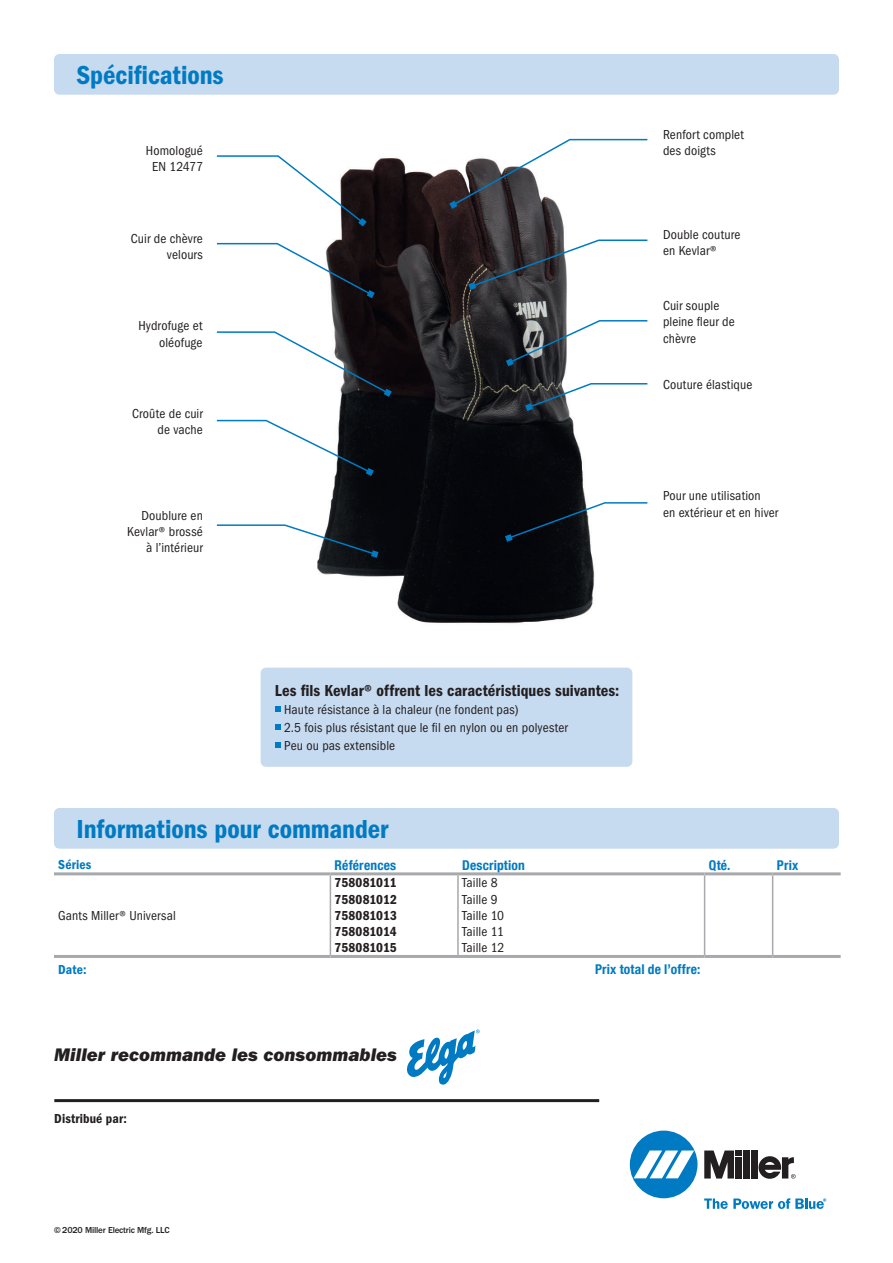
<style>
.page{position:relative;width:893px;height:1263px;background:#fff}
.page>*{position:absolute;margin:0;border:0;box-sizing:border-box;transform-origin:0 0}
.t1{font:27px "ITC Franklin Gothic Std Dm Cd";letter-spacing:-.005em;color:#007ac2}
.t2{font:18.9px "ITC Franklin Gothic Std Hvy It";color:#231f20}
.t3{font:16.5px "ITC Franklin Gothic Std Dm Cd";color:#231f20}
.t4{font:condensed 13.5px/16.2px "ITC Franklin Gothic Std";letter-spacing:.01em;color:#231f20}
.t5{font:13.5px/16.2px "ITC Franklin Gothic Std Dm Cd";letter-spacing:.005em;color:#231f20;text-align:justify}
.t6{font:700 condensed 13.5px "Helvetica Neue LT Com";letter-spacing:.01em;color:#007ac2}
.t7{font:13.5px "ITC Franklin Gothic Std Dm Cd";letter-spacing:.01em;color:#007ac2}
.t8{font:700 condensed 12px "Helvetica";letter-spacing:-.01em;color:#231f20}
.t9{font:500 9px "ITC Franklin Gothic Std";letter-spacing:-.02em;color:#231f20}
</style>
<div class="page">
<img style="left:317px;top:158px;width:278px;height:466px">
<div style="left:54px;top:54px;width:785px;height:41px;background:#c6daf0;border-radius:5px"></div>
<svg style="left:216px;top:155px;width:151px;height:71px"></svg>
<svg style="left:216px;top:331px;width:176px;height:66px"></svg>
<svg style="left:216px;top:242px;width:159px;height:56px"></svg>
<svg style="left:216px;top:419px;width:158px;height:57px"></svg>
<svg style="left:216px;top:524px;width:162px;height:34px"></svg>
<svg style="left:449px;top:138px;width:199px;height:71px"></svg>
<svg style="left:468px;top:239px;width:180px;height:51px"></svg>
<svg style="left:506px;top:319px;width:142px;height:47px"></svg>
<svg style="left:505px;top:501px;width:143px;height:41px"></svg>
<svg style="left:525px;top:382px;width:123px;height:29px"></svg>
<div style="left:261px;top:668px;width:371px;height:99px;background:#c6daf0;border-radius:5px"></div>
<svg style="left:275px;top:706px;width:6px;height:6px"></svg>
<svg style="left:275px;top:724px;width:6px;height:6px"></svg>
<svg style="left:275px;top:742px;width:6px;height:6px"></svg>
<hr style="left:54px;top:872px;width:276px;height:3px;background:#a8a9ad">
<hr style="left:330px;top:872px;width:128px;height:3px;background:#a8a9ad">
<hr style="left:458px;top:872px;width:247px;height:3px;background:#a8a9ad">
<hr style="left:705px;top:872px;width:68px;height:3px;background:#a8a9ad">
<hr style="left:773px;top:872px;width:68px;height:3px;background:#a8a9ad">
<hr style="left:330px;top:875px;width:1px;height:80px;background:#a8a9ad">
<hr style="left:457px;top:875px;width:2px;height:80px;background:#a8a9ad">
<hr style="left:54px;top:955px;width:276px;height:3px;background:#a8a9ad">
<hr style="left:330px;top:955px;width:128px;height:3px;background:#a8a9ad">
<hr style="left:458px;top:955px;width:247px;height:3px;background:#a8a9ad">
<hr style="left:705px;top:955px;width:68px;height:3px;background:#a8a9ad">
<hr style="left:773px;top:955px;width:68px;height:3px;background:#a8a9ad">
<hr style="left:704px;top:875px;width:1px;height:80px;background:#a8a9ad">
<hr style="left:772px;top:875px;width:1px;height:80px;background:#a8a9ad">
<div style="left:630px;top:1130px;width:67px;height:68px;background:#007ac2;border-radius:50%"></div>
<svg style="left:634px;top:1150px;width:60px;height:28px"></svg>
<div style="left:743px;top:1150px;width:7px;height:28px;background:#231f20"></div>
<div style="left:751px;top:1150px;width:7px;height:28px;background:#231f20"></div>
<svg style="left:704px;top:1150px;width:38px;height:28px"></svg>
<svg style="left:758px;top:1156px;width:38px;height:23px"></svg>
<svg style="left:704px;top:1198px;width:122px;height:11px"></svg>
<hr style="left:54px;top:1099px;width:545px;height:3px;background:#231f20">
<div style="left:54px;top:808px;width:785px;height:41px;background:#c6daf0;border-radius:5px"></div>
<svg style="left:406px;top:1029px;width:74px;height:56px"></svg>
<h1 class="t1" style="left:77px;top:59px;width:149px">Spécifications</h1>
<p class="t4" style="left:146px;top:142px;width:58px;text-align:center">Homologué<br>EN 12477</p>
<p class="t4" style="left:131px;top:230px;width:73px;text-align:right">Cuir de chèvre velours</p>
<p class="t4" style="left:138px;top:318px;width:66px;text-align:right">Hydrofuge et oléofuge</p>
<p class="t4" style="left:132px;top:405px;width:72px;text-align:right">Croûte de cuir de vache</p>
<p class="t4" style="left:127px;top:507px;width:77px;text-align:right">Doublure en<br>Kevlar® brossé à l’intérieur</p>
<p class="t4" style="left:663px;top:127px;width:82px">Renfort complet des doigts</p>
<p class="t4" style="left:663px;top:226px;width:79px">Double couture en Kevlar®</p>
<p class="t4" style="left:663px;top:298px;width:73px">Cuir souple pleine fleur de chèvre</p>
<p class="t4" style="left:663px;top:377px;width:91px">Couture élastique</p>
<p class="t4" style="left:663px;top:488px;width:117px">Pour une utilisation<br>en extérieur et en hiver</p>
<p class="t3" style="left:275px;top:681px;width:346px">Les fils Kevlar® offrent les caractéristiques suivantes:</p>
<p class="t4" style="left:284px;top:700px;width:285px;line-height:18px">Haute résistance à la chaleur (ne fondent pas)<br>2.5 fois plus résistant que le fil en nylon ou en polyester<br>Peu ou pas extensible</p>
<h1 class="t1" style="left:77px;top:813px;width:313px">Informations pour commander</h1>
<p class="t7" style="left:58px;top:857px;width:35px">Séries</p>
<p class="t6" style="left:335px;top:857px;width:63px">Références</p>
<p class="t6" style="left:462px;top:857px;width:64px">Description</p>
<p class="t6" style="left:709px;top:857px;width:23px">Qté.</p>
<p class="t6" style="left:777px;top:857px;width:23px">Prix</p>
<p class="t4" style="left:58px;top:907px;width:119px">Gants Miller® Universal</p>
<p class="t5" style="left:335px;top:875px;width:64px">758081011<br>758081012<br>758081013<br>758081014<br>758081015</p>
<p class="t4" style="left:462px;top:875px;width:44px">Taille 8<br>Taille 9<br>Taille 10<br>Taille 11<br>Taille 12</p>
<p class="t7" style="left:58px;top:962px;width:30px">Date:</p>
<p class="t6" style="left:595px;top:961px;width:107px">Prix total de l’offre:</p>
<h2 class="t2" style="left:54px;top:1044px;width:344px">Miller recommande les consommables</h2>
<p class="t5" style="left:54px;top:1111px;width:74px">Distribué par:</p>
<p class="t8" style="left:54px;top:1111px;width:72px">Distributed by:</p>
<p class="t9" style="left:54px;top:1225px;width:117px">© 2020 Miller Electric Mfg. LLC</p>
</div>
